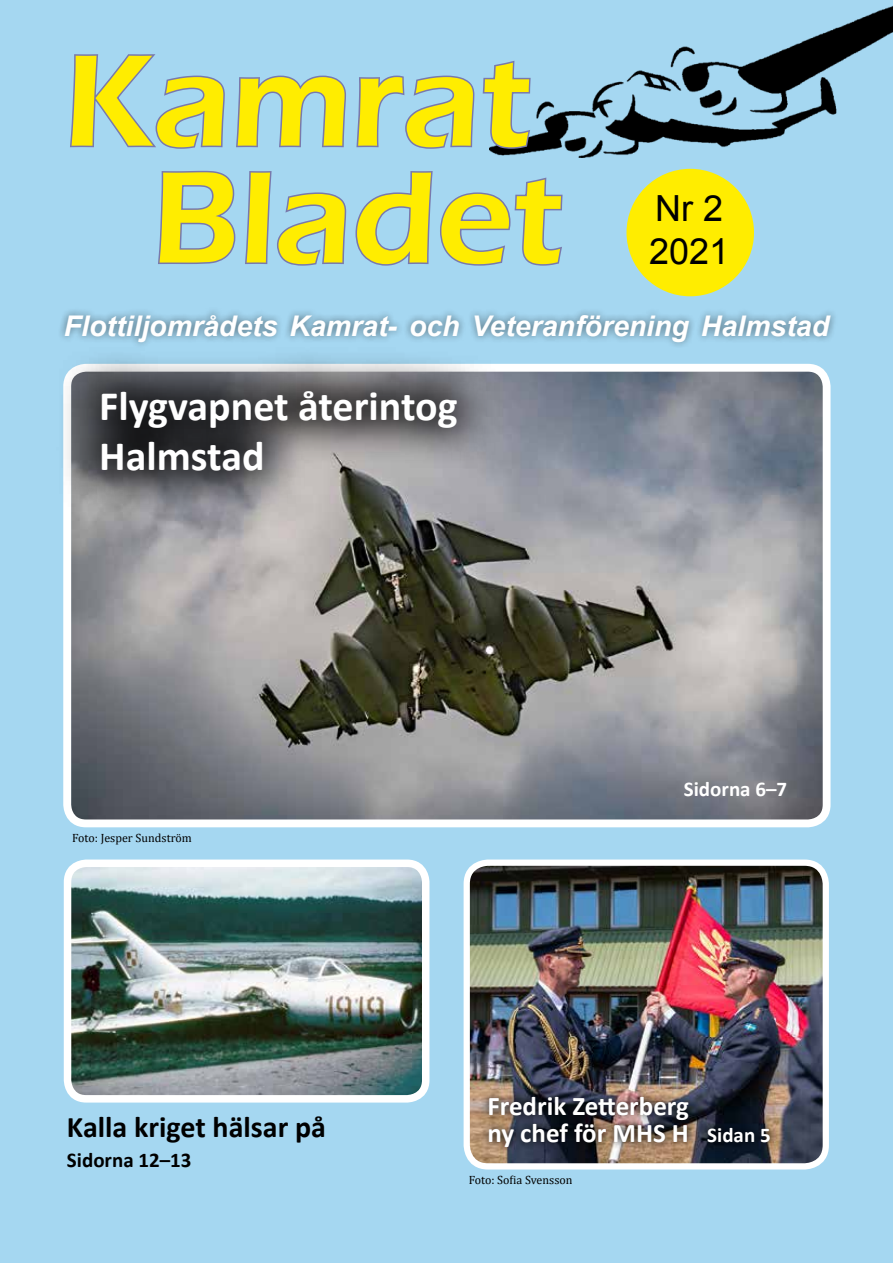
<style>
.page{position:relative;width:893px;height:1263px;background:#a5d7f1}
.page>*{position:absolute;margin:0;border:0;box-sizing:border-box;transform-origin:0 0}
.t1{font:600 135px "Eras ITC";color:#ffed00}
.t2{font:700 42px/50.4px "Calibri";color:#fff}
.t3{font:36px/43.2px "Arial";color:#000}
.t4{font:700 30px "Calibri";color:#000}
.t5{font:italic 700 28.5px "Arial";color:#fff}
.t6{font:700 27px "Calibri";color:#fff}
.t7{font:700 21px "Calibri";color:#000}
.t8{font:700 21px "Calibri";color:#fff}
.t9{font:12px "Cambria";color:#000}
.s1{font-size:21px}
</style>
<div class="page">
<svg style="left:158px;top:170px;width:78px;height:94px"></svg>
<svg style="left:245px;top:171px;width:102px;height:95px"></svg>
<svg style="left:355px;top:171px;width:208px;height:95px"></svg>
<img style="left:490px;top:6px;width:403px;height:152px">
<svg style="left:70px;top:54px;width:155px;height:95px"></svg>
<svg style="left:236px;top:75px;width:110px;height:73px"></svg>
<svg style="left:356px;top:59px;width:176px;height:92px"></svg>
<div style="left:626px;top:169px;width:128px;height:127px;background:#ffed00;border-radius:50%"></div>
<div style="left:57px;top:306px;width:781px;height:43px;background:#000;opacity:.5"></div>
<img style="left:72px;top:373px;width:749px;height:445px">
<div style="left:63px;top:364px;width:767px;height:463px;border:8px solid #fff;border-radius:19px"></div>
<img style="left:73px;top:868px;width:347px;height:225px">
<div style="left:64px;top:859px;width:365px;height:243px;border:8px solid #fff;border-radius:19px"></div>
<img style="left:467px;top:866px;width:355px;height:300px">
<div style="left:464px;top:859px;width:365px;height:310px;border:6px solid #fff;border-radius:21px"></div>
<img style="left:481px;top:1089px;width:296px;height:66px">
<svg style="left:57px;top:346px;width:445px;height:171px;background:#797f84"></svg>
<h1 class="t1" style="left:64px;top:24px;width:468px">Kamrat</h1>
<h1 class="t1" style="left:152px;top:141px;width:412px">Bladet</h1>
<p class="t3" style="left:649px;top:187px;width:82px">Nr 2<br>2021</p>
<p class="t5" style="left:64px;top:307px;width:767px">Flottiljområdets Kamrat- och Veteranförening Halmstad</p>
<h2 class="t2" style="left:99px;top:378px;width:360px">Flygvapnet återintog<br>Halmstad</h2>
<p class="t9" style="left:72px;top:831px;width:121px">Foto: Jesper Sundström</p>
<p class="t8" style="left:684px;top:776px;width:105px">Sidorna 6–7</p>
<p class="t6" style="left:487px;top:1090px;width:203px">Fredrik Zetterberg</p>
<p class="t4" style="left:67px;top:1108px;width:261px">Kalla kriget hälsar på</p>
<p class="t6" style="left:487px;top:1117px;width:285px">ny chef för MHS H <span class="s1">Sidan 5</span></p>
<p class="t7" style="left:67px;top:1147px;width:126px">Sidorna 12–13</p>
<p class="t9" style="left:469px;top:1172px;width:105px">Foto: Sofia Svensson</p>
</div>
